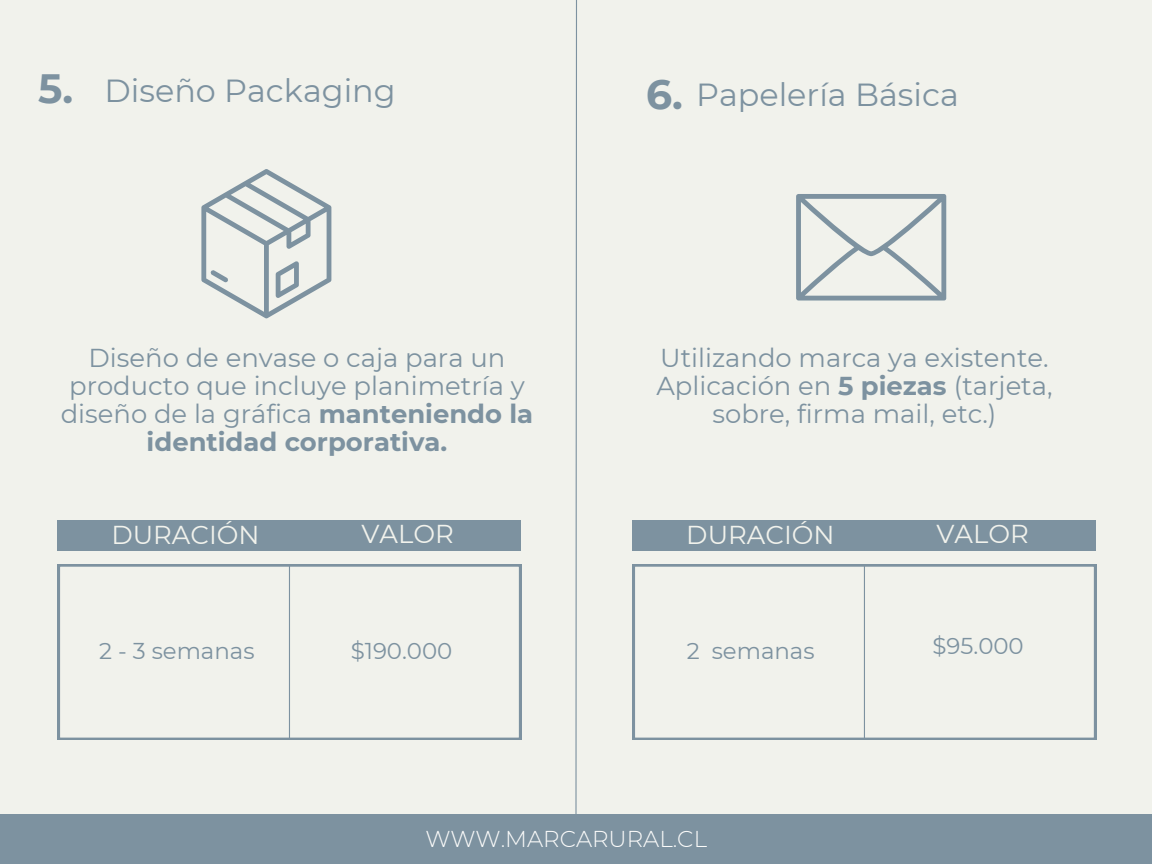
<style>
.page{position:relative;width:1152px;height:864px;background:#f1f2ec}
.page>*{position:absolute;margin:0;border:0;box-sizing:border-box;transform-origin:0 0}
.t1{font:700 40.95px "Montserrat";color:#7d92a0}
.t2{font:31.95px "Montserrat";color:#7d92a0}
.t3{font:25.8px/28.2px "Montserrat";color:#7d92a0;text-align:center}
.t4{font:25.8px "Montserrat";color:#f1f2ec}
.t5{font:22.95px "Montserrat";color:#7d92a0}
.t6{font:300 22.95px "Montserrat";color:#fbfbfa}
.s1{font-weight:700}
</style>
<div class="page">
<div style="left:0;top:814px;width:1152px;height:50px;background:#7d92a0"></div>
<svg style="left:575px;top:0;width:2px;height:814px;background:#afbbc0"></svg>
<div style="left:57px;top:520px;width:464px;height:30px;background:#7d92a0"></div>
<svg style="left:58px;top:564px;width:463px;height:176px"></svg>
<hr style="left:289px;top:564px;width:1px;height:176px;background:#7d92a0">
<div style="left:632px;top:520px;width:464px;height:30px;background:#7d92a0"></div>
<svg style="left:633px;top:564px;width:463px;height:176px"></svg>
<hr style="left:864px;top:564px;width:1px;height:176px;background:#7d92a0">
<svg style="left:201px;top:169px;width:130px;height:149px"></svg>
<svg style="left:796px;top:194px;width:150px;height:107px"></svg>
<p class="t1" style="left:38px;top:63px;width:37px">5.</p>
<h4 class="t2" style="left:105px;top:71px;width:293px">Diseño Packaging</h4>
<p class="t2" style="left:696px;top:75px;width:264px">Papelería Básica</p>
<p class="t1" style="left:646px;top:69px;width:38px">6.</p>
<p class="t3" style="left:61px;top:344px;width:474px">Diseño de envase o caja para un producto que incluye planimetría y diseño de la gráfica <span class="s1">manteniendo la identidad corporativa.</span></p>
<p class="t3" style="left:656px;top:344px;width:398px;text-align:left">Utilizando marca ya existente.<br>Aplicación en <span class="s1">5 piezas</span> (tarjeta,</p>
<p class="t3" style="left:713px;top:400px;width:285px">sobre, firma mail, etc.)</p>
<p class="t4" style="left:111px;top:519px;width:150px">DURACIÓN</p>
<p class="t4" style="left:362px;top:518px;width:94px">VALOR</p>
<p class="t4" style="left:686px;top:519px;width:150px">DURACIÓN</p>
<p class="t4" style="left:937px;top:518px;width:94px">VALOR</p>
<p class="t5" style="left:99px;top:637px;width:157px">2 - 3 semanas</p>
<p class="t5" style="left:351px;top:637px;width:103px">$190.000</p>
<p class="t5" style="left:687px;top:637px;width:129px">2 semanas</p>
<p class="t5" style="left:933px;top:632px;width:93px">$95.000</p>
<p class="t6" style="left:425px;top:824px;width:283px">WWW.MARCARURAL.CL</p>
</div>
